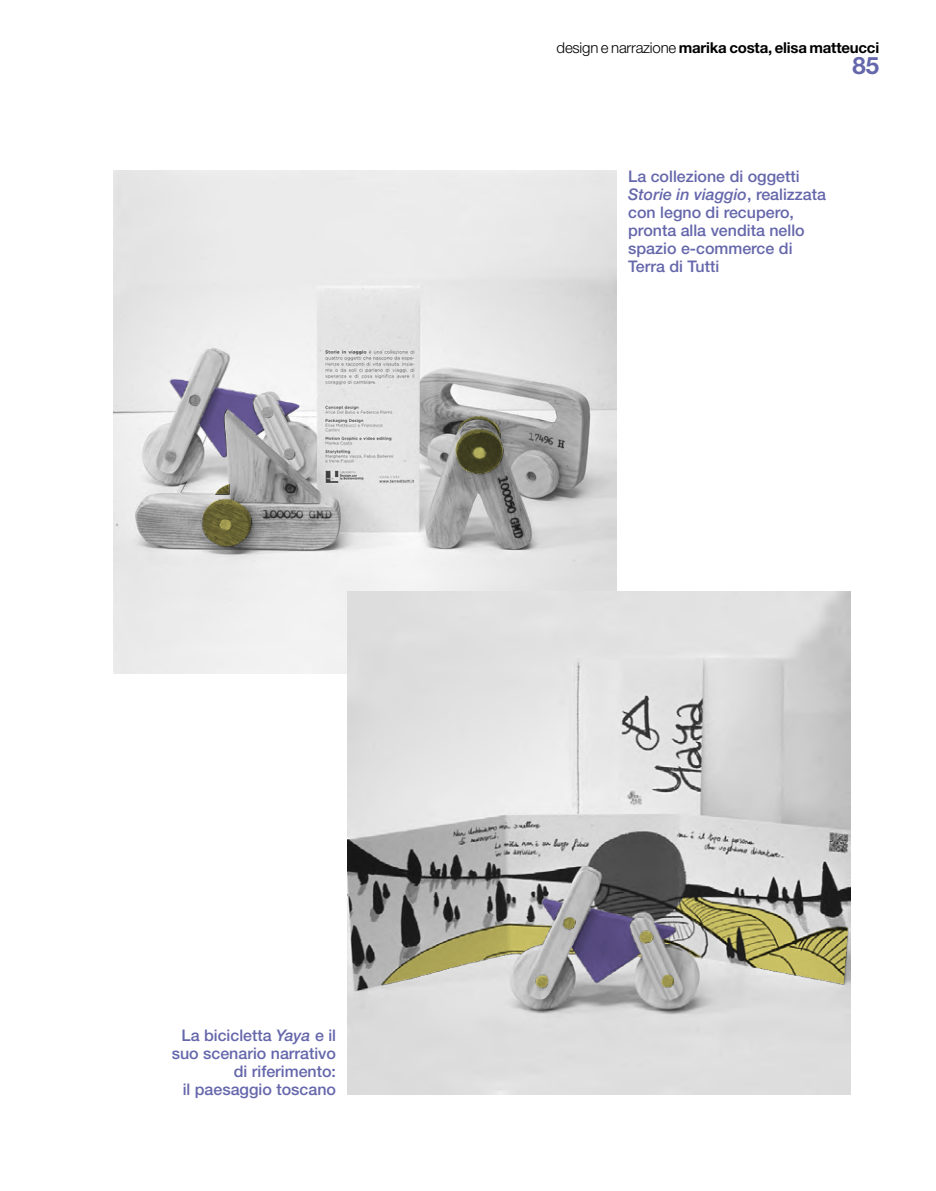
<style>
.page{position:relative;width:936px;height:1191px;background:#fff}
.page>*{position:absolute;margin:0;border:0;box-sizing:border-box;transform-origin:0 0}
.t1{font:700 24px "Helvetica Neue LT Pro";color:#6567ab}
.t2{font:500 16px/18px "Helvetica Neue LT Pro";color:#6567ab}
.t3{font:700 15px "Helvetica Neue LT Pro";letter-spacing:-.015em;color:#000}
.s1{font-weight:300}
.s2{font-style:italic}
</style>
<div class="page">
<div style="left:113px;top:218px;width:234px;height:41px;background:#eaeaea"></div>
<img style="left:113px;top:259px;width:503px;height:414px">
<img style="left:347px;top:591px;width:503px;height:503px">
<p class="t3" style="left:556px;top:38px;width:324px"><span class="s1">design e narrazione</span> marika costa, elisa matteucci</p>
<h1 class="t1" style="left:852px;top:50px;width:28px">85</h1>
<p class="t2" style="left:628px;top:167px;width:199px">La collezione di oggetti<br><span class="s2">Storie in viaggio</span>, realizzata con legno di recupero, pronta alla vendita nello spazio e-commerce di<br>Terra di Tutti</p>
<p class="t2" style="left:172px;top:1025px;width:166px;text-align:right">La bicicletta <span class="s2">Yaya</span> e il suo scenario narrativo di riferimento:<br>il paesaggio toscano</p>
</div>
